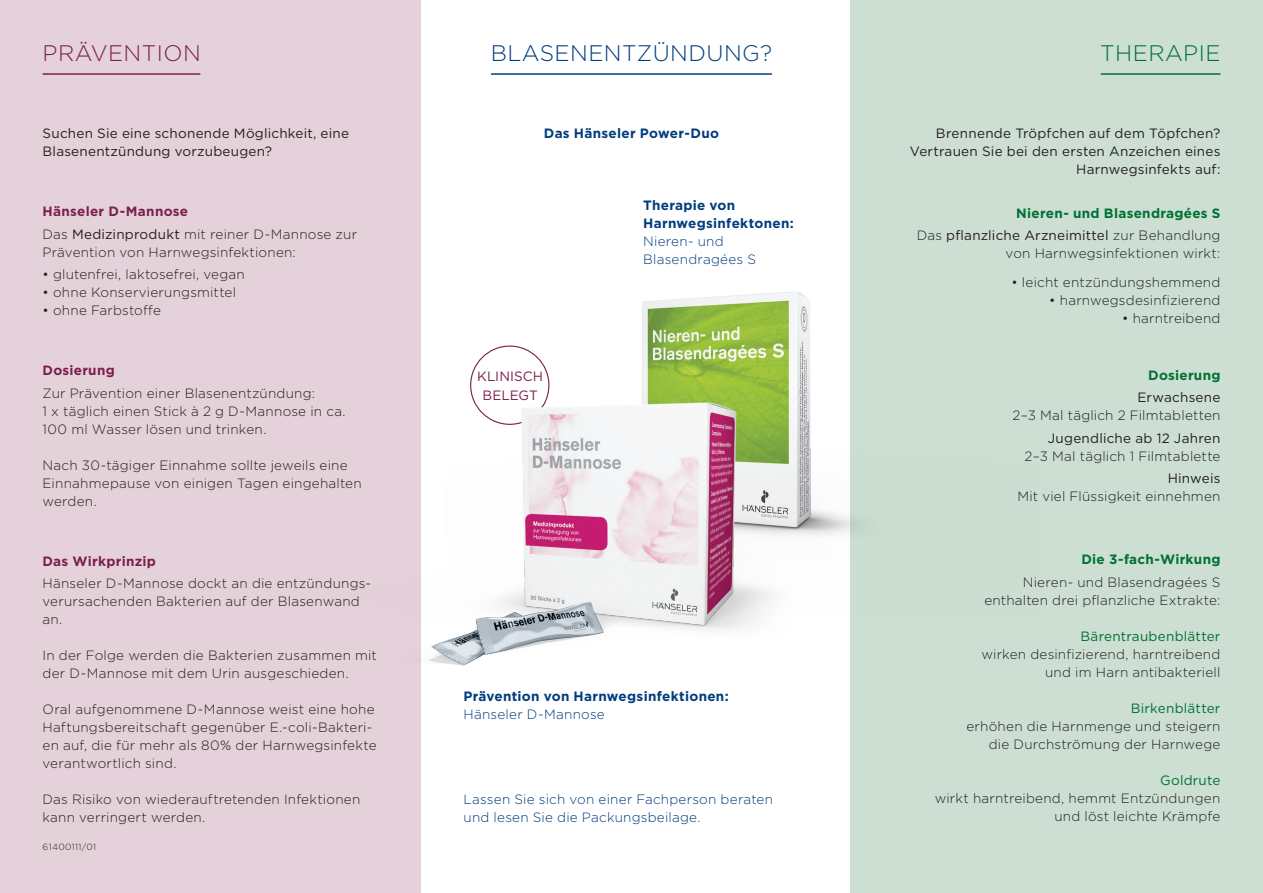
<style>
.page{position:relative;width:1263px;height:893px;background:#fff}
.page>*{position:absolute;margin:0;border:0;box-sizing:border-box;transform-origin:0 0}
.t1{font:300 22.5px "Gotham";letter-spacing:.02em;color:#013d7d}
.t2{font:300 22.5px "Gotham";letter-spacing:.02em;color:#7b204c}
.t3{font:300 22.5px "Gotham";letter-spacing:.02em;color:#007035}
.t4{font:300 13.5px/18px "Gotham";letter-spacing:.015em;color:#231f20}
.t5{font:13.5px/18px "Gotham";letter-spacing:.015em;color:#231f20}
.t6{font:300 13.5px/18px "Gotham";letter-spacing:.015em;color:#013d7d}
.t7{font:700 13.5px/22.5px "Gotham";letter-spacing:.02em;color:#007035;text-align:right}
.t8{font:700 13.5px/18px "Gotham";letter-spacing:.02em;color:#013d7d}
.t9{font:13.5px "Gotham";letter-spacing:.01em;color:#007035}
.t10{font:700 13.5px "Gotham";letter-spacing:.02em;color:#7b204c}
.t11{font:13.5px/18.8px "Gotham";color:#7b204c;text-align:center}
.t12{font:300 9px "Gotham";letter-spacing:.04em;color:#231f20}
.s1{font-weight:700;color:#7b204c}
.s2{font-weight:400}
.s3{font-weight:300;color:#231f20}
.s4{font-weight:400;color:#231f20}
</style>
<div class="page">
<div style="left:0;top:0;width:421px;height:893px;background:#e5d1d9"></div>
<div style="left:850px;top:0;width:413px;height:893px;background:#ccdfd2"></div>
<hr style="left:43px;top:73px;width:157px;height:2px;background:#7b204c">
<hr style="left:1101px;top:73px;width:119px;height:2px;background:#007035">
<hr style="left:491px;top:73px;width:281px;height:2px;background:#013d7d">
<img style="left:428px;top:291px;width:433px;height:375px">
<h1 class="t2" style="left:43px;top:38px;width:160px">prävention</h1>
<h1 class="t1" style="left:491px;top:38px;width:283px">Blasenentzündu ng?</h1>
<h1 class="t3" style="left:1100px;top:38px;width:122px">th erapie</h1>
<p class="t5" style="left:43px;top:124px;width:308px">Suchen Sie eine schonende Möglichkeit, eine<br>Blasenentzündung vorzubeugen?</p>
<p class="t4" style="left:43px;top:200px;width:316px;line-height:22.5px"><span class="s1">Hänseler D-Mannose<br></span>Das <span class="s2">Medizinprodukt</span> mit reiner D-Mannose zur</p>
<p class="t4" style="left:43px;top:243px;width:255px">Prävention von Harnwegsinfektionen:</p>
<p class="t4" style="left:43px;top:265px;width:204px">• glutenfrei, laktosefrei, vegan</p>
<p class="t4" style="left:43px;top:283px;width:195px">• ohne Konservierungsmittel</p>
<p class="t4" style="left:43px;top:301px;width:120px">• ohne Farbstoffe</p>
<p class="t10" style="left:43px;top:362px;width:74px">Dosierung</p>
<p class="t4" style="left:43px;top:384px;width:305px">Zur Prävention einer Blasenentzündung:<br>1 x täglich einen Stick à 2 g D-Mannose in ca.<br>100 ml Wasser lösen und trinken.</p>
<p class="t4" style="left:43px;top:456px;width:321px">Nach 30-tägiger Einnahme sollte jeweils eine<br>Einnahmepause von einigen Tagen eingehalten werden.</p>
<p class="t10" style="left:43px;top:552px;width:115px">Das Wirkprinzip</p>
<p class="t4" style="left:43px;top:574px;width:330px">Hänseler D-Mannose dockt an die entzündungs&shy;verursachenden Bakterien auf der Blasenwand an.</p>
<p class="t4" style="left:43px;top:646px;width:336px">I n der Folge werden die Bakterien zusammen mit der D-Mannose mit dem Urin ausgeschieden.</p>
<p class="t4" style="left:43px;top:700px;width:336px">Oral aufgenommene D-Mannose weist eine hohe Haftungsbereitschaft gegenüber E.-coli-Bakteri&shy;en auf, die für mehr als 80% der Harnwegsinfekte verantwortlich sind.</p>
<p class="t4" style="left:43px;top:790px;width:319px">Das Risiko von wiederauftretenden I nfektionen kann verringert werden.</p>
<p class="t12" style="left:43px;top:842px;width:55px">61400111/01</p>
<p class="t8" style="left:544px;top:124px;width:177px">Das Hänseler Power-Duo</p>
<p class="t11" style="left:477px;top:367px;width:65px">klinisch belegt</p>
<p class="t8" style="left:643px;top:196px;width:152px">Therapie von<br>Harnwegsinfektonen:</p>
<p class="t6" style="left:643px;top:231px;width:114px">N ieren- und<br>Blasendragées S</p>
<p class="t8" style="left:463px;top:687px;width:267px">Prävention von Harnwegsinfektionen:</p>
<p class="t6" style="left:463px;top:705px;width:143px">Hänseler D-Mannose</p>
<p class="t6" style="left:463px;top:790px;width:311px">Lassen Sie sich von einer Fachperson beraten und lesen Sie die Packungsbeilage.</p>
<p class="t5" style="left:910px;top:124px;width:312px;text-align:right">Brennende Tröpfchen auf dem Töpfchen?<br>Vertrauen Sie bei den ersten Anzeichen eines<br>Harnwegsinfekts auf:</p>
<p class="t7" style="left:917px;top:202px;width:305px">Nieren- und Blasendragées S<br><span class="s3">Das</span> <span class="s4">pflanzliche Arzneimittel</span> <span class="s3">zur Behandlung</span></p>
<p class="t4" style="left:1006px;top:244px;width:216px">von Harnwegsinfektionen wirkt:</p>
<p class="t4" style="left:1011px;top:273px;width:210px">• leicht entzündungshemmend</p>
<p class="t4" style="left:1049px;top:291px;width:173px">• harnwegsdesinfizierend</p>
<p class="t4" style="left:1122px;top:309px;width:100px">• harntreibend</p>
<p class="t7" style="left:1148px;top:364px;width:74px">Dosierung</p>
<p class="t5" style="left:1137px;top:388px;width:84px">Erwachsene</p>
<p class="t4" style="left:1012px;top:406px;width:209px">2–3 Mal täglich 2 Filmtabletten</p>
<p class="t5" style="left:1048px;top:429px;width:174px">Jugendliche ab 12 Jahren</p>
<p class="t4" style="left:1025px;top:447px;width:197px">2–3 Mal täglich 1 Filmtablette</p>
<p class="t5" style="left:1168px;top:469px;width:54px">Hinweis</p>
<p class="t4" style="left:1017px;top:487px;width:205px">M it viel Flüssigkeit einnehmen</p>
<p class="t7" style="left:1081px;top:548px;width:141px">Die 3-fach-Wirkung</p>
<p class="t4" style="left:984px;top:573px;width:237px;text-align:right">N ieren- und Blasendragées S enthalten drei pflanzliche Extrakte:</p>
<p class="t9" style="left:1080px;top:627px;width:141px">Bärentraubenblätter</p>
<p class="t4" style="left:981px;top:645px;width:240px;text-align:right">wirken desinfizierend, harntreibend und im Harn antibakteriell</p>
<p class="t9" style="left:1131px;top:699px;width:91px">Birkenblätter</p>
<p class="t4" style="left:966px;top:717px;width:256px;text-align:right">erhöhen die Harnmenge und steigern die Durchströmung der Harnwege</p>
<p class="t9" style="left:1160px;top:771px;width:62px">Goldrute</p>
<p class="t4" style="left:935px;top:789px;width:287px;text-align:right">wirkt harntreibend, hemmt Entzündungen und löst leichte Krämpfe</p>
</div>
